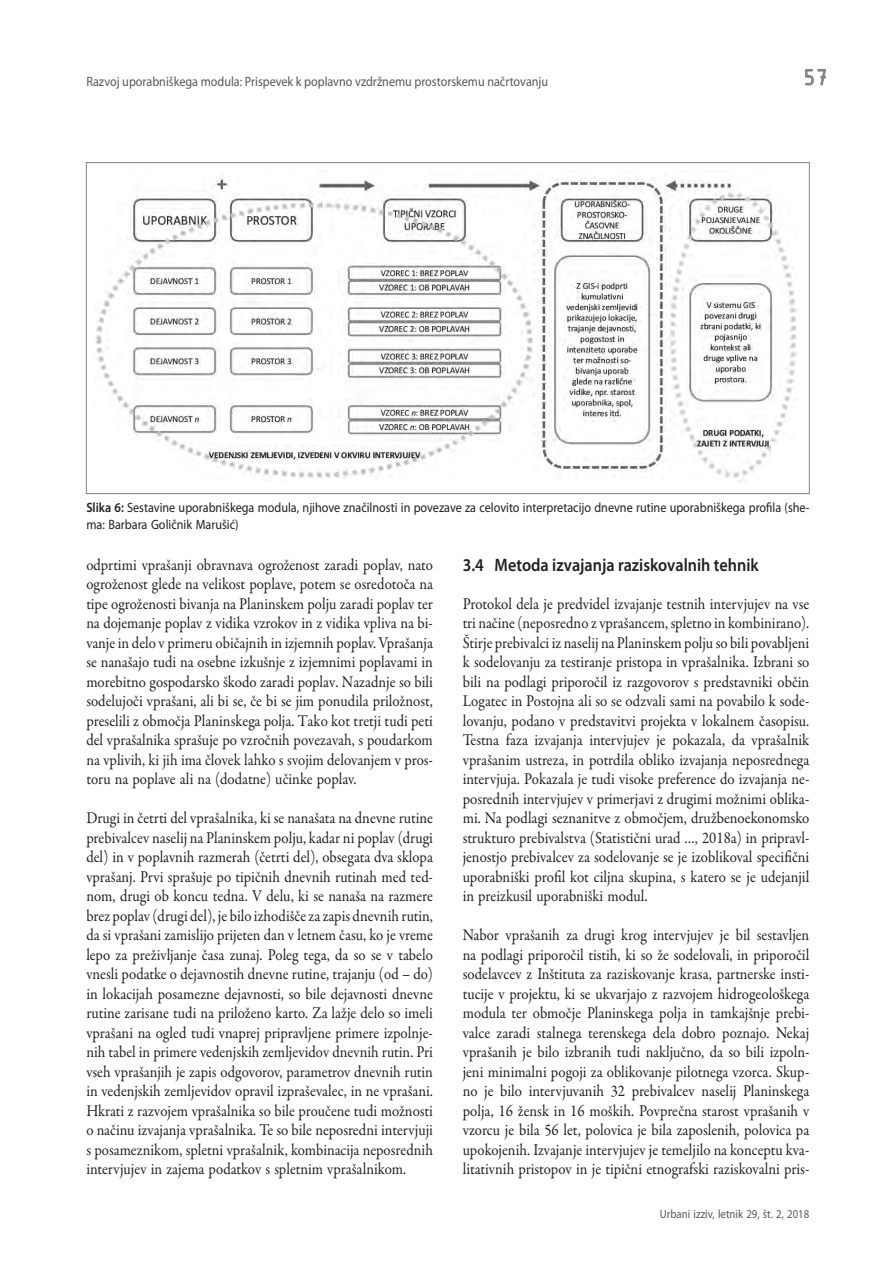
<style>
.page{position:relative;width:895px;height:1264px;background:#fff}
.page>*{position:absolute;margin:0;border:0;box-sizing:border-box;transform-origin:0 0}
.t1{font:24px "ISOCTEUR";color:#808285}
.t2{font:600 18px "Myriad Pro";color:#231f20;scale:.9 1}
.t3{font:16.5px/19.5px "Garamond Premr Pro";color:#231f20;text-align:justify;scale:.9 1}
.t4{font:13.5px/16.5px "Myriad Pro";color:#231f20;scale:.9 1}
.t5{font:13.5px "Myriad Pro";color:#57585a;scale:.9 1}
.t6{font:12px "Myriad Pro";color:#57585a;scale:.9 1}
.s1{font-weight:600}
</style>
<div class="page">
<svg style="left:805px;top:69px;width:21px;height:17px"></svg>
<img style="left:94px;top:178px;width:704px;height:304px">
<p class="t5" style="left:86px;top:74px;width:515px">Razvoj uporabniškega modula: Prispevek k poplavno vzdržnemu prostorskemu načrtovanju</p>
<h1 class="t1" style="left:801px;top:62px;width:31px">57</h1>
<p class="t4" style="left:86px;top:499px;width:805px"><span class="s1">Slika 6:</span> Sestavine uporabniškega modula, njihove značilnosti in povezave za celovito interpretacijo dnevne rutine uporabniškega profila (she&shy;ma: Barbara Goličnik Marušić)</p>
<p class="t3" style="left:86px;top:555px;width:387px">odprtimi vprašanji obravnava ogroženost zaradi poplav, nato ogroženost glede na velikost poplave, potem se osredotoča na tipe ogroženosti bivanja na Planinskem polju zaradi poplav ter na dojemanje poplav z vidika vzrokov in z vidika vpliva na bi&shy;vanje in delo v primeru običajnih in izjemnih poplav. Vprašanja se nanašajo tudi na osebne izkušnje z izjemnimi poplavami in morebitno gospodarsko škodo zaradi poplav. Nazadnje so bili sodelujoči vprašani, ali bi se, če bi se jim ponudila priložnost, preselili z območja Planinskega polja. Tako kot tretji tudi peti del vprašalnika sprašuje po vzročnih povezavah, s poudarkom na vplivih, ki jih ima človek lahko s svojim delovanjem v pros&shy;toru na poplave ali na (dodatne) učinke poplav.</p>
<p class="t3" style="left:86px;top:809px;width:387px">Drugi in četrti del vprašalnika, ki se nanašata na dnevne rutine prebivalcev naselij na Planinskem polju, kadar ni poplav (drugi del) in v poplavnih razmerah (četrti del), obsegata dva sklopa vprašanj. Prvi sprašuje po tipičnih dnevnih rutinah med ted&shy;nom, drugi ob koncu tedna. V delu, ki se nanaša na razmere brez poplav (drugi del), je bilo izhodišče za zapis dnevnih rutin, da si vprašani zamislijo prijeten dan v letnem času, ko je vreme lepo za preživljanje časa zunaj. Poleg tega, da so se v tabelo vnesli podatke o dejavnostih dnevne rutine, trajanju (od – do) in lokacijah posamezne dejavnosti, so bile dejavnosti dnevne rutine zarisane tudi na priloženo karto. Za lažje delo so imeli vprašani na ogled tudi vnaprej pripravljene primere izpolnje&shy;nih tabel in primere vedenjskih zemljevidov dnevnih rutin. Pri vseh vprašanjih je zapis odgovorov, parametrov dnevnih rutin in vedenjskih zemljevidov opravil izpraševalec, in ne vprašani.<br>Hkrati z razvojem vprašalnika so bile proučene tudi možnosti o načinu izvajanja vprašalnika. Te so bile neposredni intervjuji s posameznikom, spletni vprašalnik, kombinacija neposrednih intervjujev in zajema podatkov s spletnim vprašalnikom.</p>
<p class="t2" style="left:463px;top:554px;width:330px">3.4 Metoda izvajanja raziskovalnih tehnik</p>
<p class="t3" style="left:463px;top:594px;width:387px">Protokol dela je predvidel izvajanje testnih intervjujev na vse tri načine (neposredno z vprašancem, spletno in kombinirano).<br>Štirje prebivalci iz naselij na Planinskem polju so bili povabljeni k sodelovanju za testiranje pristopa in vprašalnika. Izbrani so bili na podlagi priporočil iz razgovorov s predstavniki občin Logatec in Postojna ali so se odzvali sami na povabilo k sode&shy;lovanju, podano v predstavitvi projekta v lokalnem časopisu.<br>Testna faza izvajanja intervjujev je pokazala, da vprašalnik vprašanim ustreza, in potrdila obliko izvajanja neposrednega intervjuja. Pokazala je tudi visoke preference do izvajanja ne&shy;posrednih intervjujev v primerjavi z drugimi možnimi oblika&shy;mi. Na podlagi seznanitve z območjem, družbenoekonomsko strukturo prebivalstva (Statistični urad …, 2018a) in pripravl&shy;jenostjo prebivalcev za sodelovanje se je izoblikoval specifični uporabniški profil kot ciljna skupina, s katero se je udejanjil in preizkusil uporabniški modul.</p>
<p class="t3" style="left:463px;top:926px;width:387px">Nabor vprašanih za drugi krog intervjujev je bil sestavljen na podlagi priporočil tistih, ki so že sodelovali, in priporočil sodelavcev z Inštituta za raziskovanje krasa, partnerske insti&shy;tucije v projektu, ki se ukvarjajo z razvojem hidrogeološkega modula ter območje Planinskega polja in tamkajšnje prebi&shy;valce zaradi stalnega terenskega dela dobro poznajo. Nekaj vprašanih je bilo izbranih tudi naključno, da so bili izpoln&shy;jeni minimalni pogoji za oblikovanje pilotnega vzorca. Skup&shy;no je bilo intervjuvanih 32 prebivalcev naselij Planinskega polja, 16 žensk in 16 moških. Povprečna starost vprašanih v vzorcu je bila 56 let, polovica je bila zaposlenih, polovica pa upokojenih. Izvajanje intervjujev je temeljilo na konceptu kva&shy;litativnih pristopov in je tipični etnografski raziskovalni pris-</p>
<p class="t6" style="left:660px;top:1207px;width:168px">Urbani izziv, letnik 29, št. 2, 2018</p>
</div>
